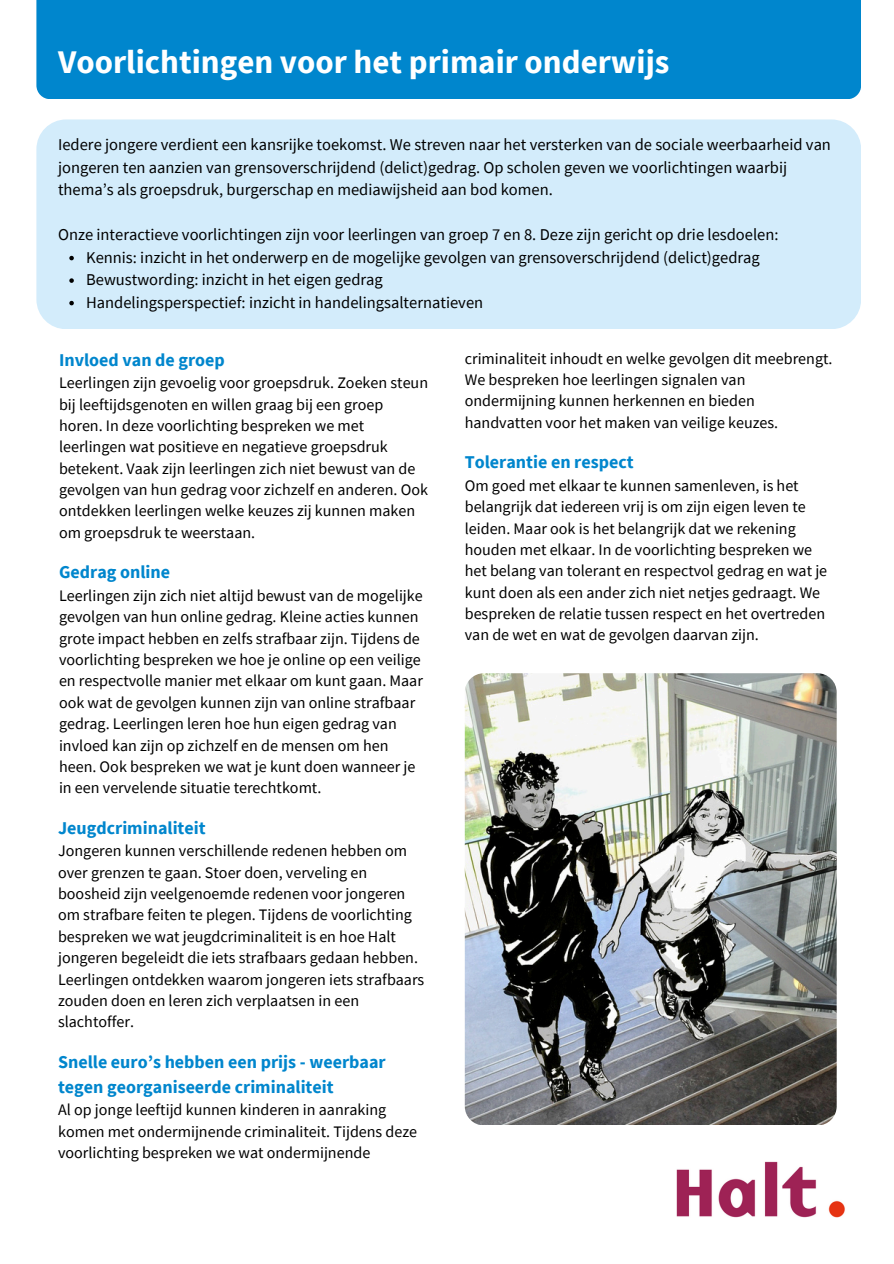
<style>
.page{position:relative;width:894px;height:1264px;background:#fff}
.page>*{position:absolute;margin:0;border:0;box-sizing:border-box;transform-origin:0 0}
.t1{font:700 33px "Source Sans Pro";color:#fff}
.t2{font:700 18px/24.8px "Source Sans Pro";color:#0086cd}
.t3{font:16.5px/22.5px "Source Sans Pro";color:#000}
.t4{font:16.05px/21.3px "Source Sans Pro";color:#000}
</style>
<div class="page">
<div style="left:36px;top:119px;width:824px;height:210px;background:#d3ecfb;border-radius:30px"></div>
<div style="left:36px;top:0;width:824px;height:99px;background:#0086cd"></div>
<img style="left:676px;top:1161px;width:169px;height:56px">
<img style="left:464px;top:673px;width:372px;height:451px;border-radius:19px">
<svg style="left:69px;top:256px;width:5px;height:4px"></svg>
<svg style="left:69px;top:278px;width:5px;height:5px"></svg>
<svg style="left:69px;top:301px;width:5px;height:4px"></svg>
<p class="t1" style="left:58px;top:41px;width:612px">Voorlichtingen voor het primair onderwijs</p>
<p class="t3" style="left:58px;top:133px;width:774px">Iedere jongere verdient een kansrijke toekomst. We streven naar het versterken van de sociale weerbaarheid van jongeren ten aanzien van grensoverschrijdend (delict)gedrag. Op scholen geven we voorlichtingen waarbij thema’s als groepsdruk, burgerschap en mediawijsheid aan bod komen.</p>
<p class="t3" style="left:58px;top:223px;width:721px">Onze interactieve voorlichtingen zijn voor leerlingen van groep 7 en 8. Deze zijn gericht op drie lesdoelen:</p>
<p class="t3" style="left:86px;top:245px;width:675px">Kennis: inzicht in het onderwerp en de mogelijke gevolgen van grensoverschrijdend (delict)gedrag</p>
<p class="t3" style="left:86px;top:268px;width:298px">Bewustwording: inzicht in het eigen gedrag</p>
<p class="t3" style="left:86px;top:290px;width:398px">Handelingsperspectief: inzicht in handelingsalternatieven</p>
<p class="t2" style="left:59px;top:347px;width:167px">Invloed van de groep</p>
<p class="t4" style="left:59px;top:372px;width:370px">Leerlingen zijn gevoelig voor groepsdruk. Zoeken steun bij leeftijdsgenoten en willen graag bij een groep horen. In deze voorlichting bespreken we met leerlingen wat positieve en negatieve groepsdruk betekent. Vaak zijn leerlingen zich niet bewust van de gevolgen van hun gedrag voor zichzelf en anderen. Ook ontdekken leerlingen welke keuzes zij kunnen maken om groepsdruk te weerstaan.</p>
<p class="t2" style="left:59px;top:559px;width:113px">Gedrag online</p>
<p class="t4" style="left:59px;top:584px;width:365px">Leerlingen zijn zich niet altijd bewust van de mogelijke gevolgen van hun online gedrag. Kleine acties kunnen grote impact hebben en zelfs strafbaar zijn. Tijdens de voorlichting bespreken we hoe je online op een veilige en respectvolle manier met elkaar om kunt gaan. Maar ook wat de gevolgen kunnen zijn van online strafbaar gedrag. Leerlingen leren hoe hun eigen gedrag van invloed kan zijn op zichzelf en de mensen om hen heen. Ook bespreken we wat je kunt doen wanneer je in een vervelende situatie terechtkomt.</p>
<p class="t2" style="left:58px;top:815px;width:149px">Jeugdcriminaliteit</p>
<p class="t4" style="left:58px;top:840px;width:367px">Jongeren kunnen verschillende redenen hebben om over grenzen te gaan. Stoer doen, verveling en boosheid zijn veelgenoemde redenen voor jongeren om strafbare feiten te plegen. Tijdens de voorlichting bespreken we wat jeugdcriminaliteit is en hoe Halt jongeren begeleidt die iets strafbaars gedaan hebben.<br>Leerlingen ontdekken waarom jongeren iets strafbaars zouden doen en leren zich verplaatsen in een slachtoffer.</p>
<p class="t2" style="left:58px;top:1049px;width:329px">Snelle euro’s hebben een prijs - weerbaar tegen georganiseerde criminaliteit</p>
<p class="t4" style="left:58px;top:1098px;width:360px">Al op jonge leeftijd kunnen kinderen in aanraking komen met ondermijnende criminaliteit. Tijdens deze voorlichting bespreken we wat ondermijnende</p>
<p class="t4" style="left:464px;top:347px;width:369px">criminaliteit inhoudt en welke gevolgen dit meebrengt.<br>We bespreken hoe leerlingen signalen van ondermijning kunnen herkennen en bieden handvatten voor het maken van veilige keuzes.</p>
<p class="t2" style="left:464px;top:449px;width:170px">Tolerantie en respect</p>
<p class="t4" style="left:464px;top:474px;width:364px">Om goed met elkaar te kunnen samenleven, is het belangrijk dat iedereen vrij is om zijn eigen leven te leiden. Maar ook is het belangrijk dat we rekening houden met elkaar. In de voorlichting bespreken we het belang van tolerant en respectvol gedrag en wat je kunt doen als een ander zich niet netjes gedraagt. We bespreken de relatie tussen respect en het overtreden van de wet en wat de gevolgen daarvan zijn.</p>
</div>
